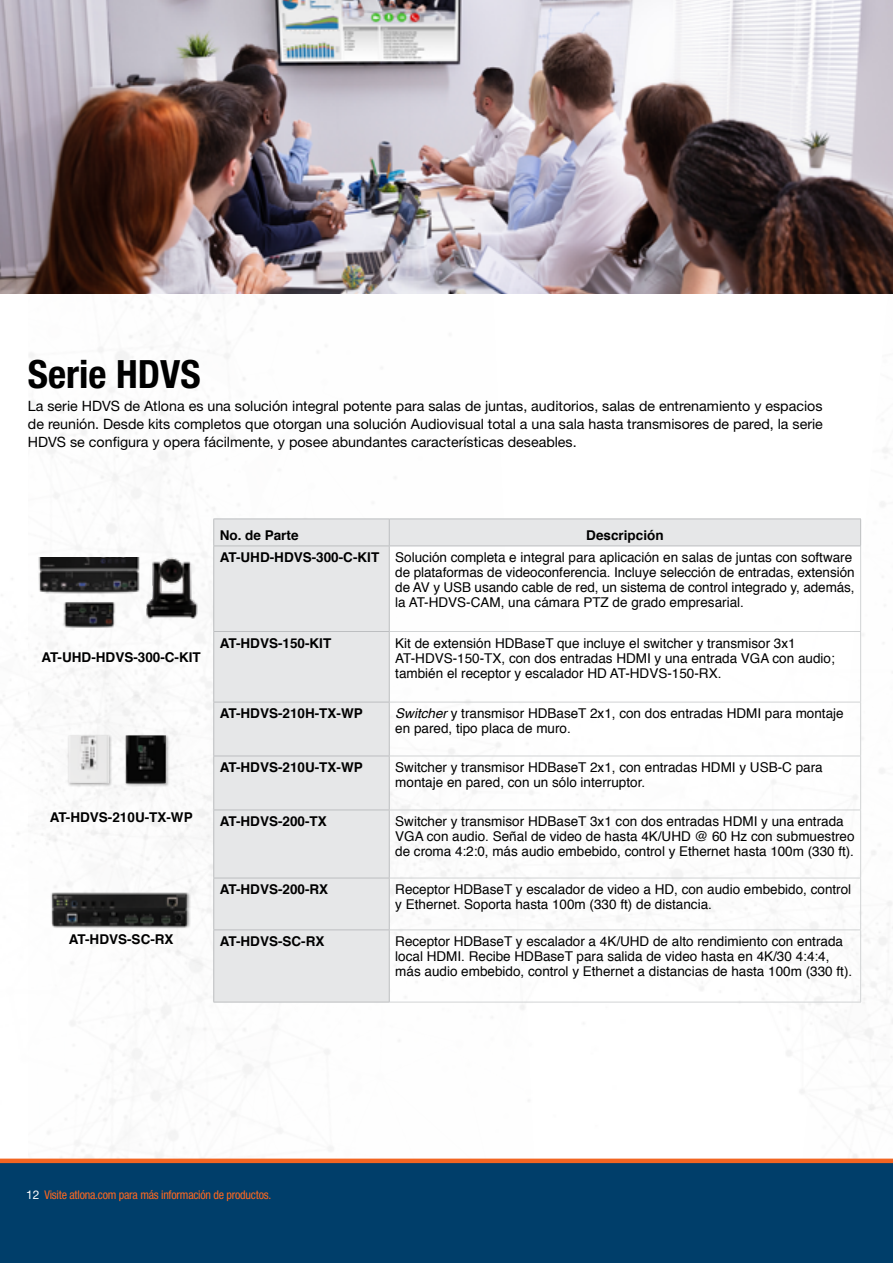
<style>
.page{position:relative;width:893px;height:1263px;background:#fff}
.page>*{position:absolute;margin:0;border:0;box-sizing:border-box;transform-origin:0 0}
.t1{font:700 condensed 39px "Helvetica Neue LT Std";color:#000}
.t2{font:14.25px/18px "Helvetica Neue LT Std";color:#000;text-align:justify}
.t3{font:13.5px/15px "Helvetica";color:#000}
.t4{font:700 13.5px "Helvetica";color:#000}
.t5{font:condensed 12px "Helvetica Neue LT Std";letter-spacing:-.02em;color:#ff681e}
.s1{font-weight:700}
.s2{font-style:italic}
.s3{font-stretch:normal;color:#fff}
</style>
<div class="page">
<img style="left:0;top:489px;width:893px;height:669px">
<div style="left:214px;top:547px;width:175px;height:455px;background:#e6e7e8"></div>
<hr style="left:860px;top:546px;width:1px;height:85px;background:#d1d3d4">
<hr style="left:390px;top:631px;width:471px;height:1px;background:#d1d3d4">
<hr style="left:860px;top:632px;width:1px;height:70px;background:#d1d3d4">
<hr style="left:390px;top:702px;width:471px;height:1px;background:#d1d3d4">
<hr style="left:860px;top:702px;width:1px;height:54px;background:#d1d3d4">
<hr style="left:390px;top:756px;width:471px;height:1px;background:#d1d3d4">
<hr style="left:860px;top:756px;width:1px;height:54px;background:#d1d3d4">
<hr style="left:390px;top:810px;width:471px;height:1px;background:#d1d3d4">
<hr style="left:860px;top:810px;width:1px;height:68px;background:#d1d3d4">
<hr style="left:390px;top:878px;width:471px;height:1px;background:#d1d3d4">
<hr style="left:860px;top:878px;width:1px;height:51px;background:#d1d3d4">
<hr style="left:390px;top:929px;width:471px;height:1px;background:#d1d3d4">
<hr style="left:860px;top:930px;width:1px;height:72px;background:#d1d3d4">
<hr style="left:390px;top:1002px;width:471px;height:1px;background:#d1d3d4">
<svg style="left:213px;top:519px;width:648px;height:27px;background:#e4e5e6"></svg>
<hr style="left:389px;top:546px;width:472px;height:1px;background:#bcbec0">
<hr style="left:213px;top:546px;width:176px;height:1px;background:#bcbec0">
<hr style="left:213px;top:546px;width:1px;height:85px;background:#bcbec0">
<hr style="left:389px;top:546px;width:1px;height:85px;background:#bcbec0">
<hr style="left:213px;top:631px;width:177px;height:1px;background:#bcbec0">
<hr style="left:213px;top:632px;width:1px;height:70px;background:#bcbec0">
<hr style="left:389px;top:632px;width:1px;height:70px;background:#bcbec0">
<hr style="left:213px;top:702px;width:177px;height:1px;background:#bcbec0">
<hr style="left:213px;top:702px;width:1px;height:54px;background:#bcbec0">
<hr style="left:389px;top:702px;width:1px;height:54px;background:#bcbec0">
<hr style="left:213px;top:756px;width:177px;height:1px;background:#bcbec0">
<hr style="left:213px;top:756px;width:1px;height:54px;background:#bcbec0">
<hr style="left:389px;top:756px;width:1px;height:54px;background:#bcbec0">
<hr style="left:213px;top:810px;width:177px;height:1px;background:#bcbec0">
<hr style="left:213px;top:810px;width:1px;height:68px;background:#bcbec0">
<hr style="left:389px;top:810px;width:1px;height:68px;background:#bcbec0">
<hr style="left:213px;top:878px;width:177px;height:1px;background:#bcbec0">
<hr style="left:213px;top:878px;width:1px;height:51px;background:#bcbec0">
<hr style="left:389px;top:878px;width:1px;height:51px;background:#bcbec0">
<hr style="left:213px;top:929px;width:177px;height:1px;background:#bcbec0">
<hr style="left:213px;top:930px;width:1px;height:72px;background:#bcbec0">
<hr style="left:389px;top:930px;width:1px;height:72px;background:#bcbec0">
<hr style="left:213px;top:1002px;width:177px;height:1px;background:#bcbec0">
<div style="left:0;top:1161px;width:893px;height:102px;background:#003e6a"></div>
<img style="left:33px;top:558px;width:176px;height:76px">
<img style="left:46px;top:889px;width:151px;height:44px">
<div style="left:67px;top:734px;width:102px;height:53px;background:#000;opacity:.25"></div>
<img style="left:69px;top:735px;width:97px;height:48px">
<div style="left:0;top:1158px;width:893px;height:5px;background:#f26522"></div>
<img style="left:0;top:0;width:893px;height:293px">
<h1 class="t1" style="left:28px;top:350px;width:174px">Serie HDVS</h1>
<p class="t2" style="left:28px;top:397px;width:796px">La serie HDVS de Atlona es una solución integral potente para salas de juntas, auditorios, salas de entrenamiento y espacios de reunión. Desde kits completos que otorgan una solución Audiovisual total a una sala hasta transmisores de pared, la serie HDVS se configura y opera fácilmente, y posee abundantes características deseables.</p>
<p class="t4" style="left:41px;top:646px;width:161px">AT-UHD-HDVS-300-C-KIT</p>
<p class="t4" style="left:50px;top:806px;width:145px">AT-HDVS-210U-TX-WP</p>
<p class="t4" style="left:69px;top:928px;width:106px">AT-HDVS-SC-RX</p>
<p class="t3" style="left:220px;top:524px;width:634px;line-height:22.2px;text-indent:367px"><span class="s1">Descripción<br>AT-UHD-HDVS-300-C-KIT</span> Solución completa e integral para aplicación en salas de juntas con software</p>
<p class="t3" style="left:395px;top:565px;width:461px;text-align:justify">de plataformas de videoconferencia. Incluye selección de entradas, extensión de AV y USB usando cable de red, un sistema de control integrado y, además, la AT-HDVS-CAM, una cámara PTZ de grado empresarial.</p>
<p class="t4" style="left:220px;top:632px;width:113px">AT-HDVS-150-KIT</p>
<p class="t3" style="left:395px;top:636px;width:441px">Kit de extensión HDBaseT que incluye el switcher y transmisor 3x1<br>AT-HDVS-150-TX, con dos entradas HDMI y una entrada VGA con audio; también el receptor y escalador HD AT-HDVS-150-RX.</p>
<p class="t4" style="left:220px;top:702px;width:145px">AT-HDVS-210H-TX-WP</p>
<p class="t3" style="left:395px;top:706px;width:450px"><span class="s2">Switcher</span> y transmisor HDBaseT 2x1, con dos entradas HDMI para montaje en pared, tipo placa de muro.</p>
<p class="t4" style="left:220px;top:756px;width:145px">AT-HDVS-210U-TX-WP</p>
<p class="t3" style="left:395px;top:760px;width:429px">Switcher y transmisor HDBaseT 2x1, con entradas HDMI y USB-C para montaje en pared, con un sólo interruptor.</p>
<p class="t4" style="left:220px;top:810px;width:109px">AT-HDVS-200-TX</p>
<p class="t3" style="left:395px;top:814px;width:461px">Switcher y transmisor HDBaseT 3x1 con dos entradas HDMI y una entrada<br>VGA con audio. Señal de video de hasta 4K/UHD @ 60 Hz con submuestreo de croma 4:2:0, más audio embebido, control y Ethernet hasta 100m (330 ft).</p>
<p class="t4" style="left:220px;top:878px;width:110px">AT-HDVS-200-RX</p>
<p class="t3" style="left:395px;top:882px;width:457px">Receptor HDBaseT y escalador de video a HD, con audio embebido, control y Ethernet. Soporta hasta 100m (330 ft) de distancia.</p>
<p class="t4" style="left:220px;top:930px;width:106px">AT-HDVS-SC-RX</p>
<p class="t3" style="left:395px;top:934px;width:458px">Receptor HDBaseT y escalador a 4K/UHD de alto rendimiento con entrada local HDMI. Recibe HDBaseT para salida de video hasta en 4K/30 4:4:4, más audio embebido, control y Ethernet a distancias de hasta 100m (330 ft).</p>
<p class="t4" style="left:220px;top:524px;width:80px">No. de Parte</p>
<p class="t5" style="left:26px;top:1187px;width:247px"><span class="s3">12</span> Visite atlona.com para más información de productos.</p>
</div>
